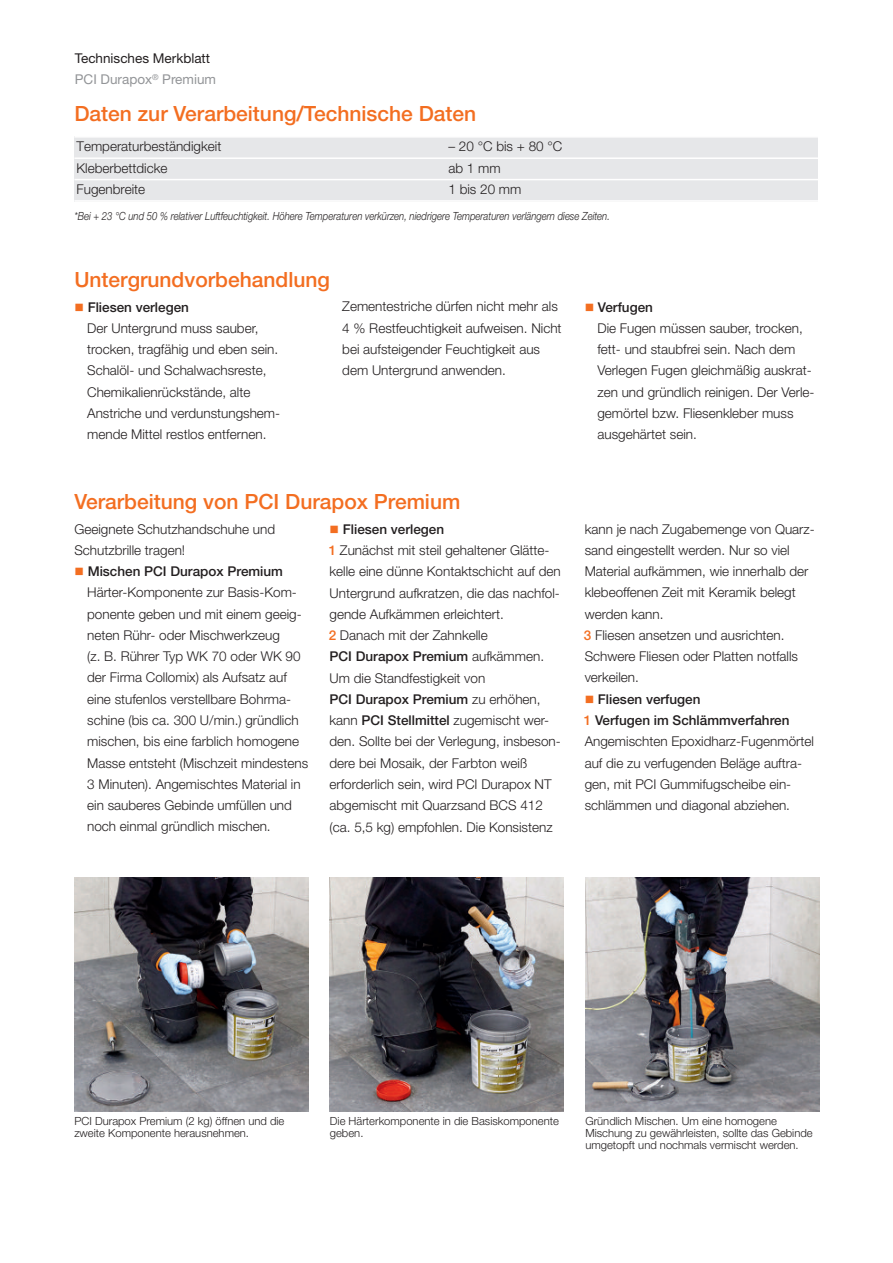
<style>
.page{position:relative;width:893px;height:1263px;background:#fff}
.page>*{position:absolute;margin:0;border:0;box-sizing:border-box;transform-origin:0 0}
.t1{font:500 21px "Helvetica Neue LT Pro";color:#f36e21}
.t2{font:300 13.5px/21.3px "Helvetica Neue LT Pro";color:#231f20}
.t3{font:13.5px/21.3px "Helvetica Neue LT Pro";color:#231f20}
.t4{font:300 11.25px/12px "Helvetica Neue LT Pro";color:#231f20}
.t5{font:italic 300 11.25px "Helvetica Neue LT Pro";color:#231f20;scale:.85 1}
.s1{color:#939598}
.s2{color:#f36e21}
.s3{font-weight:500}
.s4{font-weight:500;color:#f36e21}
</style>
<div class="page">
<div style="left:74px;top:136px;width:372px;height:22px;background:#e6e7e9"></div>
<div style="left:446px;top:136px;width:372px;height:22px;background:#e6e7e9"></div>
<div style="left:74px;top:158px;width:372px;height:22px;background:#e6e7e9"></div>
<div style="left:446px;top:158px;width:372px;height:22px;background:#e6e7e9"></div>
<div style="left:74px;top:180px;width:372px;height:22px;background:#e6e7e9"></div>
<div style="left:446px;top:180px;width:372px;height:22px;background:#e6e7e9"></div>
<hr style="left:74px;top:136px;width:744px;height:2px;background:#fff">
<hr style="left:74px;top:157px;width:744px;height:2px;background:#fff">
<hr style="left:74px;top:179px;width:744px;height:1px;background:#fff">
<hr style="left:74px;top:200px;width:744px;height:2px;background:#fff">
<img style="left:74px;top:878px;width:234px;height:233px">
<img style="left:330px;top:878px;width:234px;height:233px">
<img style="left:585px;top:878px;width:234px;height:233px">
<p class="t3" style="left:75px;top:49px;width:143px">Technisches Merkblatt<br><span class="s1">PCI Durapox</span><sup>®</sup> <span class="s1">Premium</span></p>
<h1 class="t1" style="left:74px;top:106px;width:403px">Daten zur Verarbeitung/Technische Daten</h1>
<p class="t2" style="left:77px;top:137px;width:146px">Temperaturbeständigkeit</p>
<p class="t2" style="left:448px;top:137px;width:115px">– 20 °C bis + 80 °C</p>
<p class="t2" style="left:77px;top:159px;width:93px">Kleberbettdicke</p>
<p class="t2" style="left:448px;top:159px;width:54px">ab 1 mm</p>
<p class="t2" style="left:77px;top:180px;width:70px">Fugenbreite</p>
<p class="t2" style="left:448px;top:180px;width:75px">1 bis 20 mm</p>
<p class="t5" style="left:74px;top:212px;width:632px">*Bei + 23 °C und 50 % relativer Luftfeuchtigkeit. Höhere Temperaturen verkürzen, niedrigere Temperaturen verlängern diese Zeiten.</p>
<h1 class="t1" style="left:74px;top:272px;width:257px">Untergrundvorbehandlung</h1>
<p class="t2" style="left:87px;top:297px;width:195px;text-indent:-13px"><span class="s2">■</span> <span class="s3">Fliesen verlegen<br></span>Der Untergrund muss sauber, trocken, tragfähig und eben sein.<br>Schalöl- und Schalwachsreste,<br>Chemikalienrückstände, alte<br>Anstriche und verdunstungshem&shy;mende Mittel restlos entfernen.</p>
<p class="t2" style="left:342px;top:297px;width:221px">Zementestriche dürfen nicht mehr als 4 % Restfeuchtigkeit aufweisen. Nicht bei aufsteigender Feuchtigkeit aus dem Untergrund anwenden.</p>
<p class="t2" style="left:597px;top:297px;width:219px;text-indent:-13px"><span class="s2">■</span> <span class="s3">Verfugen<br></span>Die Fugen müssen sauber, trocken, fett- und staubfrei sein. Nach dem<br>Verlegen Fugen gleichmäßig auskrat&shy;zen und gründlich reinigen. Der Verle&shy;gemörtel bzw. Fliesenkleber muss ausgehärtet sein.</p>
<h1 class="t1" style="left:74px;top:494px;width:387px">Verarbeitung von PCI Durapox Premium</h1>
<p class="t2" style="left:74px;top:519px;width:202px">Geeignete Schutzhandschuhe und<br>Schutzbrille tragen!</p>
<p class="t2" style="left:87px;top:562px;width:222px;text-indent:-13px"><span class="s2">■</span> <span class="s3">Mischen PCI Durapox Premium </span>Härter-Komponente zur Basis-Kom&shy;ponente geben und mit einem geeig&shy;neten Rühr- oder Mischwerkzeug<br>(z. B. Rührer Typ WK 70 oder WK 90 der Firma Collomix) als Aufsatz auf eine stufenlos verstellbare Bohrma&shy;schine (bis ca. 300 U/min.) gründlich mischen, bis eine farblich homogene Masse entsteht (Mischzeit mindestens 3 Minuten). Angemischtes Material in ein sauberes Gebinde umfüllen und noch einmal gründlich mischen.</p>
<p class="t2" style="left:329px;top:520px;width:234px"><span class="s2">■</span> <span class="s3">Fliesen verlegen<br></span><span class="s4">1</span> Zunächst mit steil gehaltener Glätte&shy;kelle eine dünne Kontaktschicht auf den Untergrund aufkratzen, die das nachfol&shy;gende Aufkämmen erleichtert.<br><span class="s4">2</span> Danach mit der Zahnkelle<br><span class="s3">PCI Durapox Premium</span> aufkämmen.<br>Um die Standfestigkeit von<br><span class="s3">PCI Durapox Premium</span> zu erhöhen, kann <span class="s3">PCI Stellmittel</span> zugemischt wer&shy;den. Sollte bei der Verlegung, insbeson&shy;dere bei Mosaik, der Farbton weiß erforderlich sein, wird PCI Durapox NT abgemischt mit Quarzsand BCS 412 (ca. 5,5 kg) empfohlen. Die Konsistenz</p>
<p class="t2" style="left:584px;top:519px;width:232px">kann je nach Zugabemenge von Quarz&shy;sand eingestellt werden. Nur so viel<br>Material aufkämmen, wie innerhalb der klebeoffenen Zeit mit Keramik belegt werden kann.<br><span class="s4">3</span> Fliesen ansetzen und ausrichten.<br>Schwere Fliesen oder Platten notfalls verkeilen.</p>
<p class="t2" style="left:584px;top:689px;width:232px"><span class="s2">■</span> <span class="s3">Fliesen verfugen<br></span><span class="s4">1</span> <span class="s3">Verfugen im Schlämmverfahren<br></span>Angemischten Epoxidharz-Fugenmörtel auf die zu verfugenden Beläge auftra&shy;gen, mit PCI Gummifugscheibe ein&shy;schlämmen und diagonal abziehen.</p>
<p class="t4" style="left:74px;top:1116px;width:212px">PCI Durapox Premium (2 kg) öffnen und die zweite Komponente herausnehmen.</p>
<p class="t4" style="left:330px;top:1116px;width:231px">Die Härterkomponente in die Basiskomponente geben.</p>
<p class="t4" style="left:585px;top:1116px;width:229px">Gründlich Mischen. Um eine homogene<br>Mischung zu gewährleisten, sollte das Gebinde umgetopft und nochmals vermischt werden.</p>
</div>
